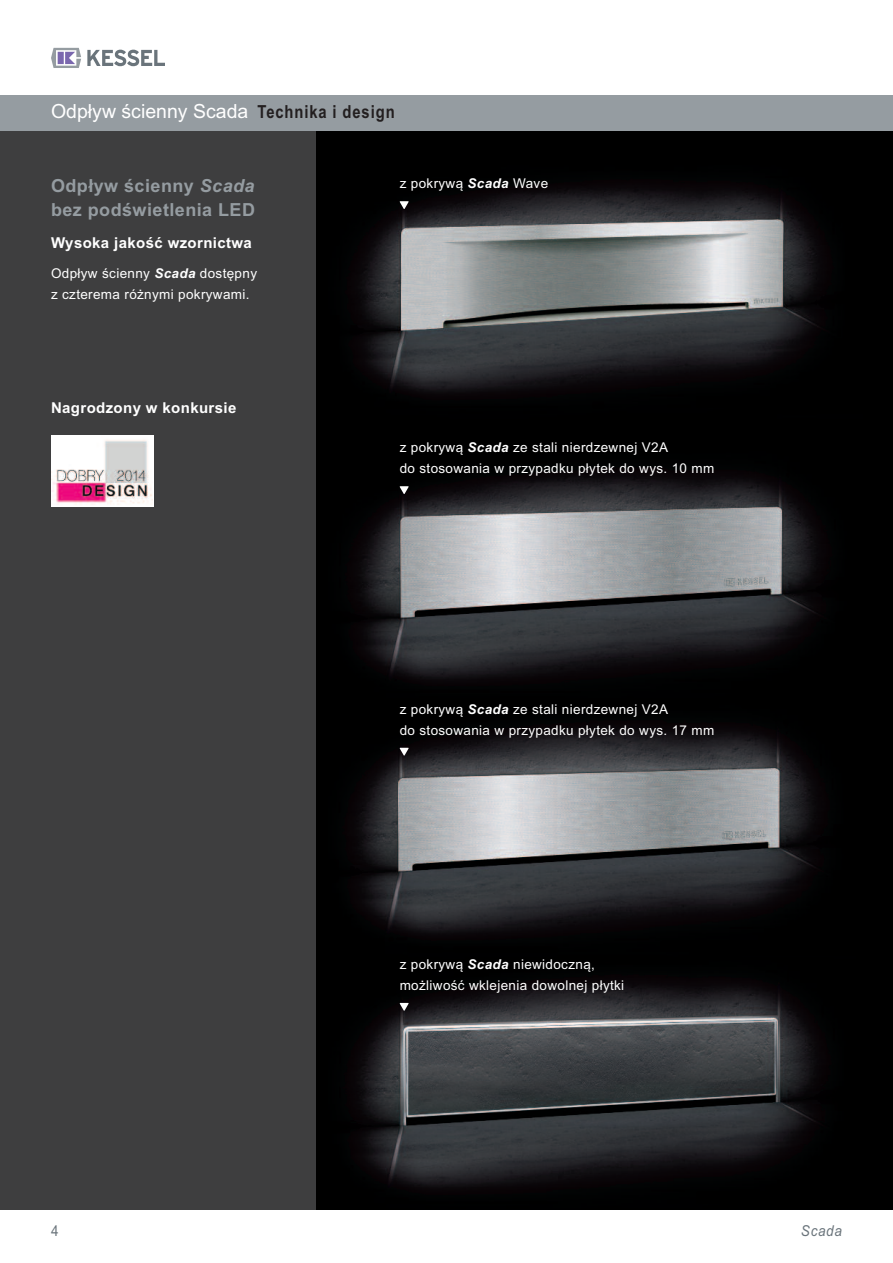
<style>
.page{position:relative;width:893px;height:1263px;background:#fff}
.page>*{position:absolute;margin:0;border:0;box-sizing:border-box;transform-origin:0 0}
.t1{font:19.5px "Arial";color:#fff}
.t2{font:700 18px/24px "Arial";letter-spacing:.025em;color:#959ca1}
.t3{font:700 15px "Arial";letter-spacing:.025em;color:#fff}
.t4{font:italic 15px "Arial";letter-spacing:.05em;color:#6a747b;scale:.9 1}
.t5{font:15px "Arial";color:#6a747b;scale:.9 1}
.t6{font:13.5px/21px "Arial";letter-spacing:.025em;color:#fff}
.s1{font-family:"Arial Narrow";font-weight:700;font-size:18px;color:#231f20}
.s2{font-style:italic}
.s3{font-weight:700;font-style:italic}
</style>
<div class="page">
<div style="left:0;top:131px;width:893px;height:1079px;background:#3e3e3f"></div>
<img style="left:317px;top:432px;width:576px;height:266px">
<img style="left:317px;top:698px;width:576px;height:262px">
<img style="left:317px;top:960px;width:576px;height:250px">
<img style="left:317px;top:131px;width:576px;height:301px">
<svg style="left:87px;top:50px;width:78px;height:16px"></svg>
<svg style="left:51px;top:48px;width:30px;height:20px"></svg>
<svg style="left:400px;top:486px;width:9px;height:8px"></svg>
<svg style="left:400px;top:748px;width:9px;height:8px"></svg>
<svg style="left:400px;top:1003px;width:9px;height:8px"></svg>
<svg style="left:400px;top:201px;width:9px;height:8px"></svg>
<div style="left:0;top:96px;width:893px;height:35px;background:#959ca1"></div>
<img style="left:51px;top:435px;width:102px;height:71px">
<h1 class="t1" style="left:51px;top:100px;width:345px">Odpływ ścienny Scada <span class="s1">Technika i design</span></h1>
<h2 class="t2" style="left:51px;top:173px;width:206px">Odpływ ścienny <span class="s2">Scada </span>bez podświetlenia LED</h2>
<p class="t3" style="left:51px;top:234px;width:202px">Wysoka jakość wzornictwa</p>
<p class="t6" style="left:51px;top:263px;width:208px">Odpływ ścienny <span class="s3">Scada</span> dostępny z czterema różnymi pokrywami.</p>
<p class="t3" style="left:51px;top:399px;width:187px">Nagrodzony w konkursie</p>
<p class="t6" style="left:400px;top:173px;width:150px">z pokrywą <span class="s3">Scada</span> Wave</p>
<p class="t6" style="left:400px;top:437px;width:316px">z pokrywą <span class="s3">Scada</span> ze stali nierdzewnej V2A<br>do stosowania w przypadku płytek do wys. 10 mm</p>
<p class="t6" style="left:400px;top:698px;width:316px">z pokrywą <span class="s3">Scada</span> ze stali nierdzewnej V2A<br>do stosowania w przypadku płytek do wys. 17 mm</p>
<p class="t6" style="left:400px;top:953px;width:226px">z pokrywą <span class="s3">Scada</span> niewidoczną, możliwość wklejenia dowolnej płytki</p>
<p class="t5" style="left:51px;top:1222px;width:10px">4</p>
<p class="t4" style="left:801px;top:1222px;width:47px">Scada</p>
</div>
